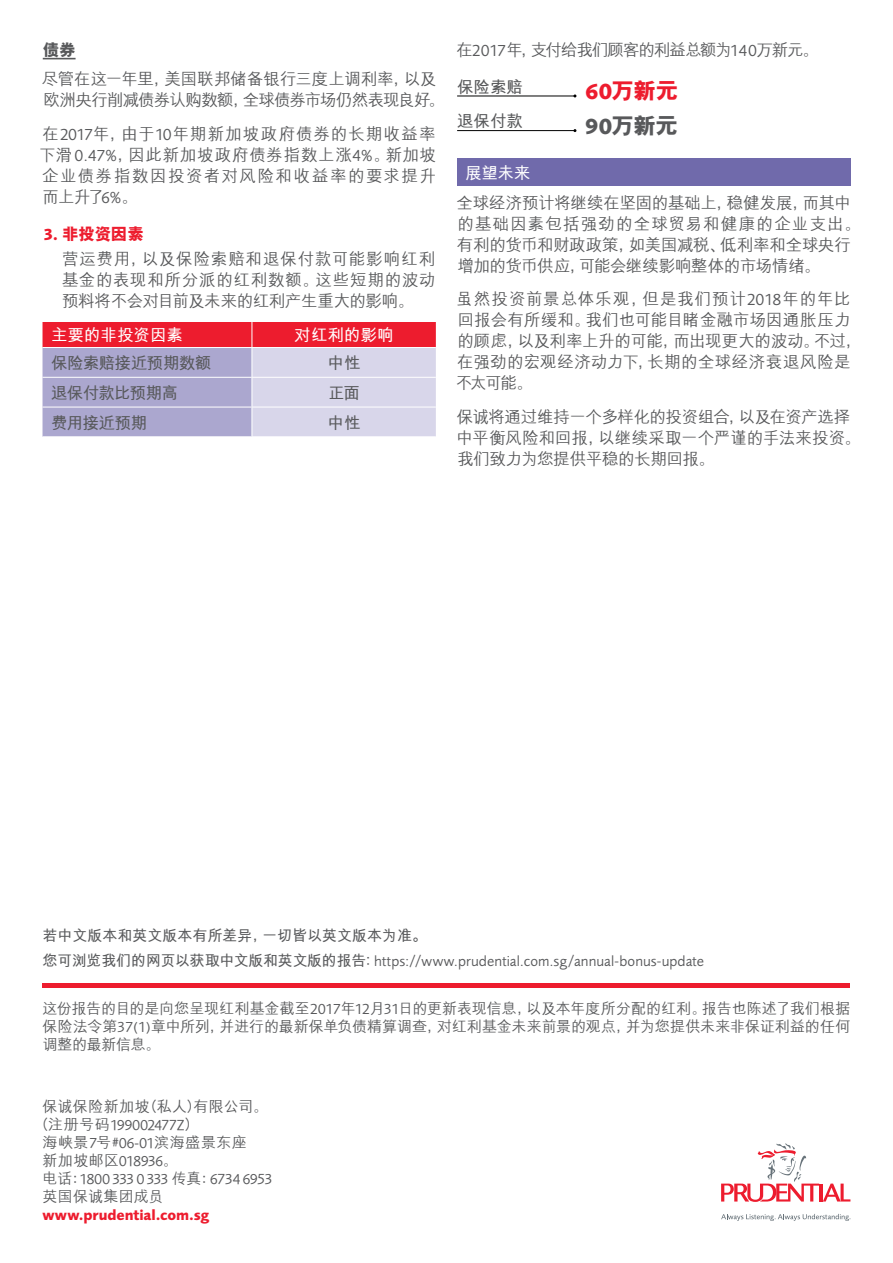
<style>
.page{position:relative;width:893px;height:1263px;background:#fff}
.page>*{position:absolute;margin:0;border:0;box-sizing:border-box;transform-origin:0 0}
.t1{font:800 22.5px "M Hei GB";color:#ed1c2e}
.t2{font:800 22.5px "M Hei GB";color:#58595b}
.t3{font:500 16.5px/21px "M Hei GB";letter-spacing:-.005em;color:#58595b}
.t4{font:500 16.5px/21px "M Hei GB";letter-spacing:-.035em;color:#58595b}
.t5{font:700 16.5px "M Hei GB";letter-spacing:-.03em;color:#58595b}
.t6{font:500 16.5px/25.2px "M Hei GB";letter-spacing:.05em;color:#58595b}
.t7{font:500 16.5px "M Hei GB";letter-spacing:-.065em;color:#58595b}
.t8{font:700 16.5px "M Hei GB";color:#fff}
.t9{font:800 16.5px "M Hei GB";color:#58595b}
.t10{font:500 15px/18px "M Hei GB";letter-spacing:-.01em;color:#58595b;text-align:justify}
.t11{font:15px "Pru Sans";letter-spacing:.005em;color:#58595b}
.t12{font:500 15px/18px "M Hei GB";letter-spacing:.025em;color:#58595b}
.t13{font:700 15px "M Hei GB";color:#58595b}
.t14{font:15px "Pru Sans Normal";letter-spacing:-.015em;color:#58595b}
.t15{font:700 15px "Pru Sans";letter-spacing:-.01em;color:#ed1c2e}
.t16{font:15px "Pru Sans Normal";letter-spacing:.005em;color:#58595b}
.s1{font-family:"Pru Sans";font-weight:400}
.s2{font-family:"Pru Sans";font-weight:700;color:#ed1c2e}
.s3{font-weight:800;color:#ed1c2e}
.s4{font-family:"Pru Sans";font-weight:700}
.s5{font-family:"M Hei GB";font-weight:700}
.s6{font-family:"M Hei GB";font-weight:500}
.s7{font-family:"Pru Sans Normal";font-weight:400}
</style>
<div class="page">
<hr style="left:43px;top:58px;width:33px;height:1px;background:#58595b">
<svg style="left:721px;top:1143px;width:129px;height:59px"></svg>
<svg style="left:721px;top:1214px;width:129px;height:7px"></svg>
<hr style="left:43px;top:983px;width:807px;height:4px;background:#ed1c2e">
<div style="left:457px;top:158px;width:393px;height:27px;background:#706aab"></div>
<svg style="left:43px;top:322px;width:393px;height:115px;background:#cb9ab6"></svg>
<hr style="left:252px;top:347px;width:184px;height:1px;background:#fff">
<hr style="left:252px;top:377px;width:184px;height:1px;background:#fff">
<hr style="left:252px;top:407px;width:184px;height:1px;background:#fff">
<hr style="left:252px;top:436px;width:184px;height:1px;background:#fff">
<hr style="left:457px;top:96px;width:118px;height:1px;background:#000">
<hr style="left:457px;top:130px;width:118px;height:1px;background:#000">
<p class="t9" style="left:43px;top:41px;width:34px">债券</p>
<p class="t4" style="left:42px;top:69px;width:404px">尽管在这一年里，美国联邦储备银行三度上调利率，以及欧洲央行削减债券认购数额，全球债券市场仍然表现良好。</p>
<p class="t3" style="left:39px;top:124px;width:399px;text-align:justify">在<span class="s1">2017</span>年，由于<span class="s1">10</span>年期新加坡政府债券的长期收益率下滑<span class="s1">0.47%</span>，因此新加坡政府债券指数上涨<span class="s1">4%</span>。新加坡企业债券指数因投资者对风险和收益率的要求提升而上升了<span class="s1">6%</span>。</p>
<p class="t6" style="left:62px;top:221px;width:375px;text-indent:-19px"><span class="s2">3.</span> <span class="s3">非投资因素<br></span>营运费用，以及保险索赔和退保付款可能影响红利</p>
<p class="t3" style="left:62px;top:270px;width:375px">基金的表现和所分派的红利数额。这些短期的波动预料将不会对目前及未来的红利产生重大的影响。</p>
<p class="t8" style="left:51px;top:327px;width:133px">主要的非投资因素</p>
<p class="t8" style="left:295px;top:327px;width:100px">对红利的影响</p>
<p class="t5" style="left:51px;top:355px;width:162px">保险索赔接近预期数额</p>
<p class="t5" style="left:328px;top:355px;width:34px">中性</p>
<p class="t5" style="left:51px;top:384px;width:128px">退保付款比预期高</p>
<p class="t5" style="left:328px;top:384px;width:34px">正面</p>
<p class="t5" style="left:51px;top:414px;width:98px">费用接近预期</p>
<p class="t5" style="left:328px;top:414px;width:34px">中性</p>
<p class="t7" style="left:457px;top:41px;width:364px">在<span class="s1">2017</span>年，支付给我们顾客的利益总额为<span class="s1">140</span>万新元。</p>
<p class="t5" style="left:457px;top:78px;width:67px">保险索赔</p>
<h1 class="t1" style="left:585px;top:80px;width:95px"><span class="s4">60</span>万新元</h1>
<p class="t5" style="left:457px;top:113px;width:67px">退保付款</p>
<h1 class="t2" style="left:585px;top:114px;width:95px"><span class="s4">90</span>万新元</h1>
<p class="t8" style="left:466px;top:165px;width:66px">展望未来</p>
<p class="t3" style="left:456px;top:192px;width:406px">全球经济预计将继续在坚固的基础上，稳健发展，而其中的基础因素包括强劲的全球贸易和健康的企业支出。有利的货币和财政政策，如美国减税、低利率和全球央行增加的货币供应，可能会继续影响整体的市场情绪。</p>
<p class="t3" style="left:456px;top:289px;width:408px">虽然投资前景总体乐观，但是我们预计<span class="s1">2018</span>年的年比回报会有所缓和。我们也可能目睹金融市场因通胀压力的顾虑，以及利率上升的可能，而出现更大的波动。不过，在强劲的宏观经济动力下，长期的全球经济衰退风险是不太可能。</p>
<p class="t3" style="left:456px;top:407px;width:406px">保诚将通过维持一个多样化的投资组合，以及在资产选择中平衡风险和回报，以继续采取一个严谨的手法来投资。我们致力为您提供平稳的长期回报。</p>
<p class="t13" style="left:42px;top:928px;width:386px">若中文版本和英文版本有所差异，一切皆以英文版本为准。</p>
<p class="t11" style="left:42px;top:952px;width:663px"><span class="s5">您可浏览我们的网页以获取中文版和英文版的报告:</span> https://www.prudential.com.sg/annual-bonus-update</p>
<p class="t10" style="left:43px;top:999px;width:809px">这份报告的目的是向您呈现红利基金截至<span class="s1">2017</span>年<span class="s1">12</span>月<span class="s1">31</span>日的更新表现信息，以及本年度所分配的红利。报告也陈述了我们根据保险法令第<span class="s1">37(1)</span>章中所列，并进行的最新保单负债精算调查，对红利基金未来前景的观点，并为您提供未来非保证利益的任何调整的最新信息。</p>
<p class="t12" style="left:43px;top:1097px;width:227px">保诚保险新加坡（私人）有限公司。</p>
<p class="t16" style="left:33px;top:1116px;width:167px"><span class="s6">（注册号码</span>199002477Z<span class="s6">）</span></p>
<p class="t12" style="left:43px;top:1133px;width:206px">海峡景<span class="s1">7</span>号<span class="s7">#06-01</span>滨海盛景东座新加坡邮区<span class="s7">018936</span>。</p>
<p class="t14" style="left:43px;top:1170px;width:231px"><span class="s6">电话：</span>1800 333 0 333 <span class="s6">传真：</span>6734 6953</p>
<p class="t12" style="left:43px;top:1187px;width:122px">英国保诚集团成员</p>
<p class="t15" style="left:43px;top:1206px;width:168px">www.prudential.com.sg</p>
</div>
